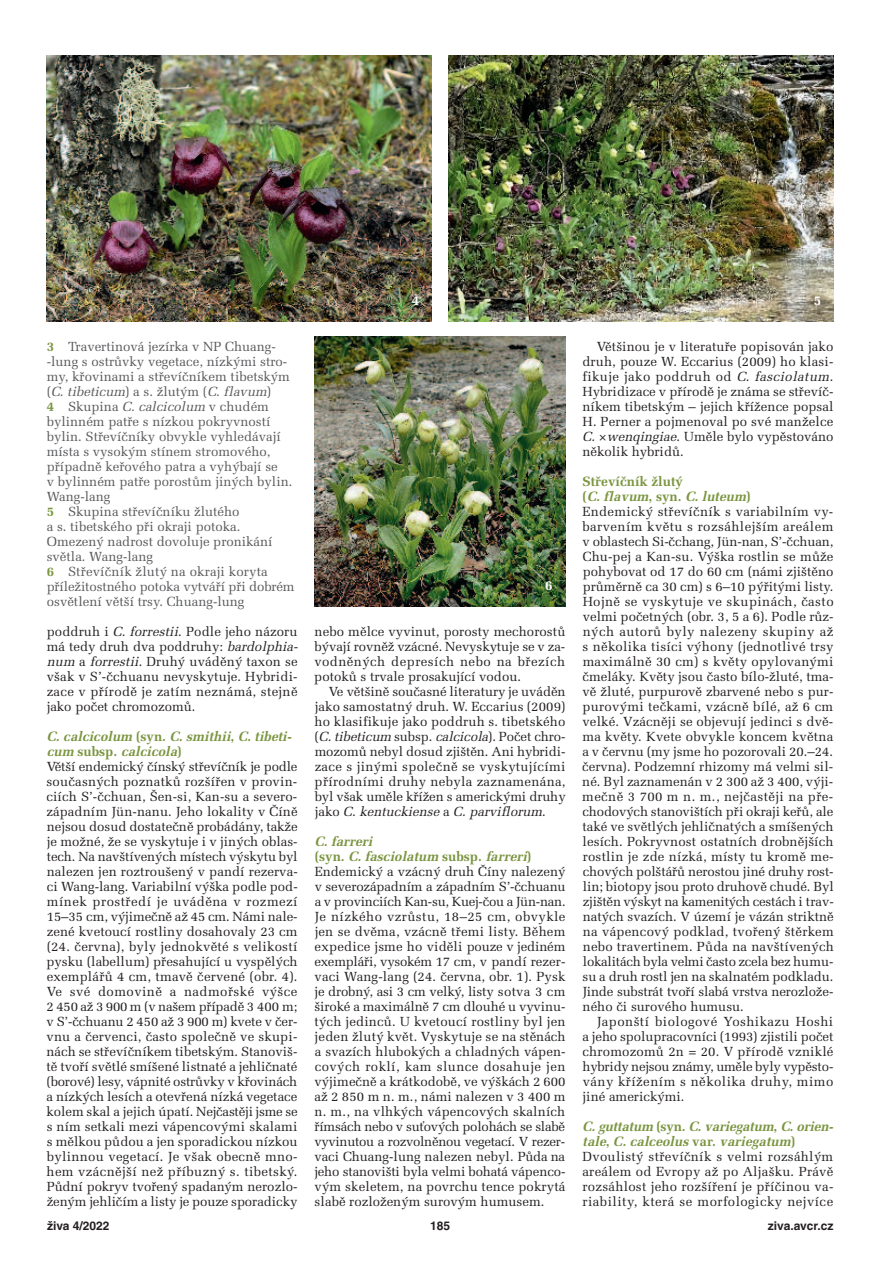
<style>
.page{position:relative;width:893px;height:1263px;background:#fff}
.page>*{position:absolute;margin:0;border:0;box-sizing:border-box;transform-origin:0 0}
.t1{font:italic 700 13.5px/15px "Melior CE";color:#7b9540}
.t2{font:700 13.5px/15px "Melior CE";color:#7b9540}
.t3{font:700 13.5px "Melior CE";color:#fff}
.t4{font:13.2px/15px "Melior CE";color:#231f20;text-align:justify}
.t5{font:13.2px/15px "Melior CE";color:#57585a}
.t6{font:700 12px "Helvetica CE";color:#231f20}
.s1{font-weight:700;color:#7b9540}
.s2{font-style:italic}
.s3{font-style:normal}
</style>
<div class="page">
<img style="left:449px;top:55px;width:384px;height:266px">
<img style="left:47px;top:55px;width:385px;height:266px">
<img style="left:315px;top:336px;width:251px;height:270px">
<p class="t5" style="left:47px;top:341px;width:249px"><span class="s1">3</span> Travertinová jezírka v NP Chuang--lung s ostrůvky vegetace, nízkými stro&shy;my, křovinami a střevíčníkem tibetským ( <span class="s2">C. tibeticum</span>) a s . ž l u t ý m ( <span class="s2">C. flavum</span>)<br><span class="s1">4</span> Skupina <span class="s2">C. calcicolum</span>v chudém bylinném patře s nízkou pokryvností bylin. Střevíčníky obvykle vyhledávají místa s vysokým stínem stromového, případně keřového patra a vyhýbají se<br>v bylinném patře porostům jiných bylin.<br>Wang-lang<br><span class="s1">5</span> Skupina střevíčníku žlutého<br>a s. tibetského při okraji potoka.<br>Omezený nadrost dovoluje pronikání světla. Wang-lang<br><span class="s1">6</span> Střevíčník žlutý na okraji koryta příležitostného potoka vytváří při dobrém osvětlení větší trsy. Chuang-lung</p>
<p class="t4" style="left:47px;top:626px;width:255px;text-align:left">poddruh i <span class="s2">C. forrestii</span>. Podle jeho názoru má tedy druh dva poddruhy: <span class="s2">bardolphia&shy;num</span>a <span class="s2">forrestii</span>. Druhý uváděný taxon se však v S’-čchuanu nevyskytuje. Hybridi&shy;zace v přírodě je zatím neznámá, stejně jako počet chromozomů.</p>
<p class="t1" style="left:47px;top:731px;width:249px">C. calcicolum <span class="s3">( s y n .</span> C. smithii<span class="s3">,</span> C. tibeti&shy;cum <span class="s3">s u b s p .</span> calcicola<span class="s3">)</span></p>
<p class="t4" style="left:46px;top:761px;width:253px">Větší endemický čínský střevíčník je podle současných poznatků rozšířen v provin&shy;ciích S’-čchuan, Šen-si, Kan-su a severo&shy;západním Jün-nanu. Jeho lokality v Číně nejsou dosud dostatečně probádány, takže je možné, že se vyskytuje i v jiných oblas&shy;tech. Na navštívených místech výskytu byl nalezen jen roztroušený v pandí rezerva&shy;ci Wang-lang. Variabilní výška podle pod&shy;mínek prostředí je uváděna v rozmezí 15–35 cm, výjimečně až 45 cm. Námi nale&shy;zené kvetoucí rostliny dosahovaly 23 cm (24. června), byly jednokvěté s velikostí pysku (labellum) přesahující u vyspělých exemplářů 4 cm, tmavě červené (obr. 4).<br>Ve své domovině a nadmořské výšce 2 450 až 3 900 m (v našem případě 3 400 m; v S’-čchuanu 2 450 až 3 900 m) kvete v čer&shy;vnu a červenci, často společně ve skupi&shy;nách se střevíčníkem tibetským. Stanoviš&shy;tě tvoří světlé smíšené listnaté a jehličnaté (borové) lesy, vápnité ostrůvky v křovinách a nízkých lesích a otevřená nízká vegetace kolem skal a jejich úpatí. Nejčastěji jsme se s ním setkali mezi vápencovými skalami s mělkou půdou a jen sporadickou nízkou bylinnou vegetací. Je však obecně mno&shy;hem vzácnější než příbuzný s. tibetský.<br>Půdní pokryv tvořený spadaným nerozlo&shy;ženým jehličím a listy je pouze sporadicky</p>
<p class="t3" style="left:412px;top:296px;width:9px">4</p>
<p class="t3" style="left:814px;top:296px;width:9px">5</p>
<p class="t3" style="left:545px;top:581px;width:9px">6</p>
<p class="t4" style="left:314px;top:626px;width:253px">nebo mělce vyvinut, porosty mechorostů bývají rovněž vzácné. Nevyskytuje se v za - vodněných depresích nebo na březích potoků s trvale prosakující vodou.</p>
<p class="t4" style="left:315px;top:686px;width:253px;text-indent:14px">Ve většině současné literatury je uváděn jako samostatný druh. W. Eccarius (2009) ho klasifikuje jako poddruh s. tibetského ( <span class="s2">C.tibeticum</span> s ub s p . <span class="s2">calcicola</span>) . P o č e t c h r o - mozomů nebyl dosud zjištěn. Ani hybridi&shy;zace s jinými společně se vyskytujícími přírodními druhy nebyla zaznamenána, byl však uměle křížen s americkými druhy j a k o <span class="s2">C. kentuckiense</span> a <span class="s2">C. parviflorum</span>.</p>
<p class="t1" style="left:315px;top:836px;width:218px">C. farreri<br><span class="s3">( s y n .</span> C. fasciolatum <span class="s3">s u b s p .</span> farreri<span class="s3">)</span></p>
<p class="t4" style="left:314px;top:866px;width:253px">Endemický a vzácný druh Číny nalezený v severozápadním a západním S’-čchuanu a v provinciích Kan-su, Kuej-čou a Jün-nan.<br>Je nízkého vzrůstu, 18–25 cm, obvykle jen se dvěma, vzácně třemi listy. Během expedice jsme ho viděli pouze v jediném exempláři, vysokém 17 cm, v pandí rezer&shy;vaci Wang-lang (24. června, obr. 1). Pysk je drobný, asi 3 cm velký, listy sotva 3 cm široké a maximálně 7 cm dlouhé u vyvinu&shy;tých jedinců. U kvetoucí rostliny byl jen jeden žlutý květ. Vyskytuje se na stěnách a svazích hlubokých a chladných vápen&shy;cových roklí, kam slunce dosahuje jen výjimečně a krátkodobě, ve výškách 2 600 až 2 850 m n. m., námi nalezen v 3 400 m n. m., na vlhkých vápencových skalních římsách nebo v suťových polohách se slabě vyvinutou a rozvolněnou vegetací. V rezer&shy;vaci Chuang-lung nalezen nebyl. Půda na jeho stanovišti byla velmi bohatá vápenco&shy;vým skeletem, na povrchu tence pokrytá slabě rozloženým surovým humusem.</p>
<p class="t4" style="left:582px;top:341px;width:253px;text-indent:14px">Většinou je v literatuře popisován jako druh, pouze W. Eccarius (2009) ho klasi&shy;fikuje jako poddruh od <span class="s2">C. fasciolatum</span>.<br>Hybridizace v přírodě je známa se střevíč&shy;níkem tibetským – jejich křížence popsal H. Perner a pojmenoval po své manželce <span class="s2">C.</span> ×<span class="s2">wenqingiae</span>. Uměle bylo vypěstováno několik hybridů.</p>
<p class="t2" style="left:583px;top:476px;width:170px">Střevíčník žlutý<br>( <span class="s2">C. flavum</span>, s y n . <span class="s2">C. luteum</span>)</p>
<p class="t4" style="left:582px;top:506px;width:253px">Endemický střevíčník s variabilním vy - barvením květu s rozsáhlejším areálem v oblastech Si-čchang, Jün-nan, S’-čchuan, Chu-pej a Kan-su. Výška rostlin se může pohybovat od 17 do 60 cm (námi zjištěno průměrně ca 30 cm) s 6–10 pýřitými listy.<br>Hojně se vyskytuje ve skupinách, často velmi početných (obr. 3, 5 a 6). Podle růz&shy;ných autorů byly nalezeny skupiny až s několika tisíci výhony (jednotlivé trsy maximálně 30 cm) s květy opylovanými čmeláky. Květy jsou často bílo-žluté, tma&shy;vě žluté, purpurově zbarvené nebo s pur&shy;purovými tečkami, vzácně bílé, až 6 cm velké. Vzácněji se objevují jedinci s dvě&shy;ma květy. Kvete obvykle koncem května a v červnu (my jsme ho pozorovali 20.–24. června). Podzemní rhizomy má velmi sil&shy;né. Byl zaznamenán v 2 300 až 3 400, výji&shy;mečně 3 700 m n. m., nejčastěji na pře&shy;chodových stanovištích při okraji keřů, ale také ve světlých jehličnatých a smíšených lesích. Pokryvnost ostatních drobnějších rostlin je zde nízká, místy tu kromě me - chových polštářů nerostou jiné druhy rost&shy;lin; biotopy jsou proto druhově chudé. Byl zjištěn výskyt na kamenitých cestách i trav&shy;natých svazích. V území je vázán striktně na vápencový podklad, tvořený štěrkem nebo travertinem. Půda na navštívených lokalitách byla velmi často zcela bez humu&shy;su a druh rostl jen na skalnatém podkladu.<br>Jinde substrát tvoří slabá vrstva nerozlože&shy;ného či surového humusu.</p>
<p class="t4" style="left:582px;top:1016px;width:253px;text-indent:15px">Japonští biologové Yoshikazu Hoshi a jeho spolupracovníci (1993) zjistili počet chromozomů 2n = 20. V přírodě vzniklé hybridy nejsou známy, uměle byly vypěsto - vány křížením s několika druhy, mimo jiné americkými.</p>
<p class="t1" style="left:582px;top:1121px;width:255px">C.guttatum <span class="s3">( s y n .</span> C.variegatum<span class="s3">,</span> C.orien - tale<span class="s3">,</span> C. calceolus <span class="s3">v a r.</span> variegatum<span class="s3">)</span></p>
<p class="t4" style="left:582px;top:1151px;width:252px">Dvoulistý střevíčník s velmi rozsáhlým areálem od Evropy až po Aljašku. Právě rozsáhlost jeho rozšíření je příčinou va - riability, která se morfologicky nejvíce</p>
<p class="t6" style="left:47px;top:1221px;width:64px">živa 4/2022</p>
<p class="t6" style="left:430px;top:1221px;width:22px">185</p>
<p class="t6" style="left:768px;top:1221px;width:67px">ziva.avcr.cz</p>
</div>
